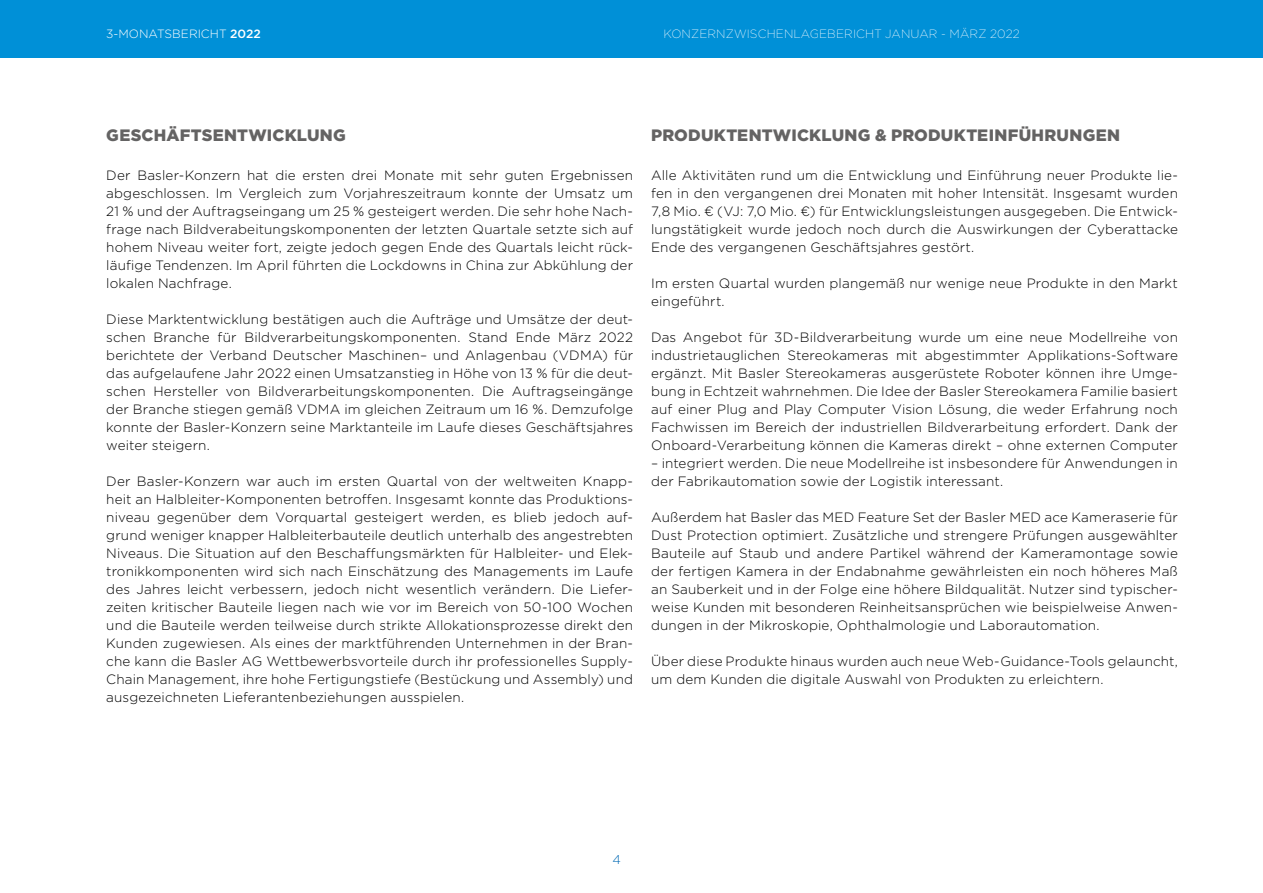
<style>
.page{position:relative;width:1263px;height:893px;background:#fff}
.page>*{position:absolute;margin:0;border:0;box-sizing:border-box;transform-origin:0 0}
.t1{font:900 16.5px "Gotham";letter-spacing:.015em;color:#646363}
.t2{font:300 13.5px/18px "Gotham";letter-spacing:.01em;color:#000;text-align:justify}
.t3{font:300 12.75px "Gotham";color:#0069b4}
.t4{font:200 12px "Gotham";letter-spacing:.01em;color:#fff}
.t5{font:300 12px "Gotham";color:#fff}
.s1{font-weight:500}
</style>
<div class="page">
<div style="left:0;top:0;width:1263px;height:57px;background:#0090d7"></div>
<p class="t5" style="left:106px;top:26px;width:156px">3-MONATSBERICHT <span class="s1">2022</span></p>
<p class="t4" style="left:663px;top:26px;width:358px">KONZERNZWISCHENLAGEBERICHT JANUAR - MÄRZ 2022</p>
<p class="t1" style="left:106px;top:124px;width:241px">GESCHÄFTSENTWICKLUNG</p>
<p class="t2" style="left:106px;top:166px;width:528px">Der Basler-Konzern hat die ersten drei Monate mit sehr guten Ergebnissen abgeschlossen. Im Vergleich zum Vorjahreszeitraum konnte der Umsatz um 21 % und der Auftragseingang um 25 % gesteigert werden. Die sehr hohe Nach&shy;frage nach Bildverabeitungskomponenten der letzten Quartale setzte sich auf hohem Niveau weiter fort, zeigte jedoch gegen Ende des Quartals leicht rück&shy;läufige Tendenzen. Im April führten die Lockdowns in China zur Abkühlung der lokalen Nachfrage.</p>
<p class="t2" style="left:106px;top:310px;width:528px">Diese Marktentwicklung bestätigen auch die Aufträge und Umsätze der deut&shy;schen Branche für Bildverarbeitungskomponenten. Stand Ende März 2022 berichtete der Verband Deutscher Maschinen– und Anlagenbau (VDMA) für das aufgelaufene Jahr 2022 einen Umsatzanstieg in Höhe von 13 % für die deut&shy;schen Hersteller von Bildverarbeitungskomponenten. Die Auftragseingänge der Branche stiegen gemäß VDMA im gleichen Zeitraum um 16 %. Demzufolge konnte der Basler-Konzern seine Marktanteile im Laufe dieses Geschäftsjahres weiter steigern.</p>
<p class="t2" style="left:106px;top:472px;width:528px">Der Basler-Konzern war auch im ersten Quartal von der weltweiten Knapp&shy;heit an Halbleiter-Komponenten betroffen. Insgesamt konnte das Produktions&shy;niveau gegenüber dem Vorquartal gesteigert werden, es blieb jedoch auf&shy;grund weniger knapper Halbleiterbauteile deutlich unterhalb des angestrebten Niveaus. Die Situation auf den Beschaffungsmärkten für Halbleiter- und Elek&shy;tronikkomponenten wird sich nach Einschätzung des Managements im Laufe des Jahres leicht verbessern, jedoch nicht wesentlich verändern. Die Liefer&shy;zeiten kritischer Bauteile liegen nach wie vor im Bereich von 50-100 Wochen und die Bauteile werden teilweise durch strikte Allokationsprozesse direkt den Kunden zugewiesen. Als eines der marktführenden Unternehmen in der Bran&shy;che kann die Basler AG Wettbewerbsvorteile durch ihr professionelles Supply-Chain Management, ihre hohe Fertigungstiefe (Bestückung und Assembly) und ausgezeichneten Lieferantenbeziehungen ausspielen.</p>
<p class="t1" style="left:651px;top:124px;width:470px">PRODUKTENTWICKLUNG &amp; PRODUKTEINFÜHRUNGEN</p>
<p class="t2" style="left:651px;top:166px;width:528px">Alle Aktivitäten rund um die Entwicklung und Einführung neuer Produkte lie&shy;fen in den vergangenen drei Monaten mit hoher Intensität. Insgesamt wurden 7,8 Mio. € (VJ: 7,0 Mio. €) für Entwicklungsleistungen ausgegeben. Die Entwick&shy;lungstätigkeit wurde jedoch noch durch die Auswirkungen der Cyberattacke Ende des vergangenen Geschäftsjahres gestört.</p>
<p class="t2" style="left:651px;top:274px;width:528px">Im ersten Quartal wurden plangemäß nur wenige neue Produkte in den Markt eingeführt.</p>
<p class="t2" style="left:651px;top:328px;width:528px">Das Angebot für 3D-Bildverarbeitung wurde um eine neue Modellreihe von industrietauglichen Stereokameras mit abgestimmter Applikations-Software ergänzt. Mit Basler Stereokameras ausgerüstete Roboter können ihre Umge&shy;bung in Echtzeit wahrnehmen. Die Idee der Basler Stereokamera Familie basiert auf einer Plug and Play Computer Vision Lösung, die weder Erfahrung noch Fachwissen im Bereich der industriellen Bildverarbeitung erfordert. Dank der Onboard-Verarbeitung können die Kameras direkt – ohne externen Computer</p>
<p class="t2" style="left:651px;top:454px;width:528px">– integriert werden. Die neue Modellreihe ist insbesondere für Anwendungen in der Fabrikautomation sowie der Logistik interessant.</p>
<p class="t2" style="left:651px;top:508px;width:528px">Außerdem hat Basler das MED Feature Set der Basler MED ace Kameraserie für Dust Protection optimiert. Zusätzliche und strengere Prüfungen ausgewählter Bauteile auf Staub und andere Partikel während der Kameramontage sowie der fertigen Kamera in der Endabnahme gewährleisten ein noch höheres Maß an Sauberkeit und in der Folge eine höhere Bildqualität. Nutzer sind typischer&shy;weise Kunden mit besonderen Reinheitsansprüchen wie beispielweise Anwen&shy;dungen in der Mikroskopie, Ophthalmologie und Laborautomation.</p>
<p class="t2" style="left:651px;top:652px;width:528px">Über diese Produkte hinaus wurden auch neue Web-Guidance-Tools gelauncht, um dem Kunden die digitale Auswahl von Produkten zu erleichtern.</p>
<p class="t3" style="left:612px;top:852px;width:10px">4</p>
</div>
